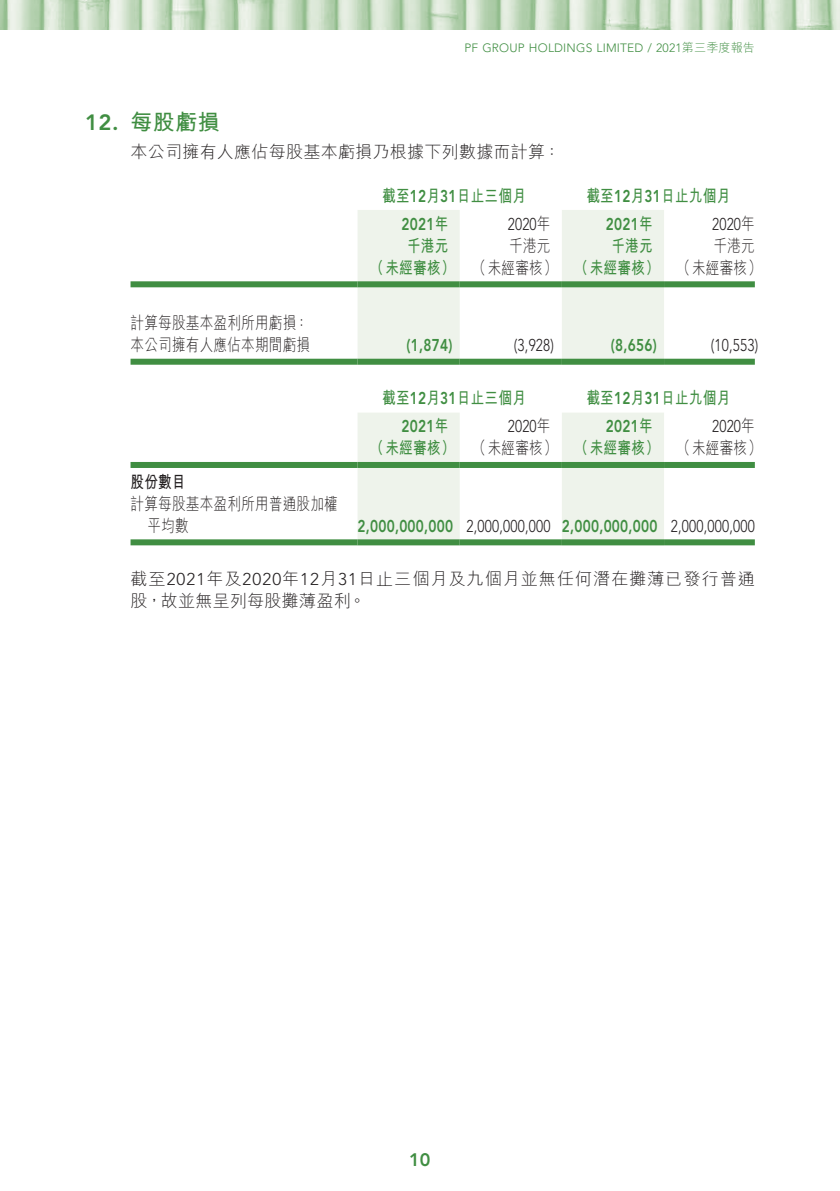
<style>
.page{position:relative;width:840px;height:1191px;background:#fff}
.page>*{position:absolute;margin:0;border:0;box-sizing:border-box;transform-origin:0 0}
.t1{font:700 22px "M Hei HK";color:#408e42}
.t2{font:800 18px "Avenir LT Std";color:#408e42}
.t3{font:800 17px "Avenir LT Std";letter-spacing:.02em;color:#408e42;scale:.8 1}
.t4{font:700 17px "M Hei HK";letter-spacing:.02em;color:#408e42;scale:.8 1}
.t5{font:300 17px/22px "M Hei HK";letter-spacing:.015em;color:#231f20;scale:.8 1}
.t6{font:300 17px/22px "M Hei HK";letter-spacing:.065em;color:#231f20}
.t7{font:300 17px "Avenir LT Std";letter-spacing:.015em;color:#231f20;scale:.8 1}
.t8{font:300 17px "M Hei HK";letter-spacing:.015em;color:#231f20}
.t9{font:700 17px "M Hei HK";color:#231f20;scale:.8 1}
.t10{font:300 12px "Avenir LT Std";letter-spacing:.015em;color:#408e42}
.s1{font-family:"M Hei HK"}
.s2{font-family:"Avenir LT Std";font-weight:800}
.s3{font-family:"M Hei HK";font-weight:700}
.s4{font-weight:700;color:#408e42}
.s5{font-weight:300;color:#231f20}
.s6{font-family:"Avenir LT Std"}
</style>
<div class="page">
<img style="left:0;top:0;width:839px;height:29px">
<svg style="left:357px;top:210px;width:306px;height:149px;fill:#eef3eb"></svg>
<div style="left:130px;top:281px;width:227px;height:6px;background:#408e42"></div>
<div style="left:357px;top:281px;width:102px;height:6px;background:#408e42"></div>
<div style="left:459px;top:281px;width:102px;height:6px;background:#408e42"></div>
<div style="left:561px;top:281px;width:102px;height:6px;background:#408e42"></div>
<div style="left:663px;top:281px;width:91px;height:6px;background:#408e42"></div>
<div style="left:130px;top:359px;width:227px;height:6px;background:#408e42"></div>
<div style="left:357px;top:359px;width:102px;height:6px;background:#408e42"></div>
<div style="left:459px;top:359px;width:102px;height:6px;background:#408e42"></div>
<div style="left:561px;top:359px;width:102px;height:6px;background:#408e42"></div>
<div style="left:663px;top:359px;width:91px;height:6px;background:#408e42"></div>
<svg style="left:357px;top:413px;width:306px;height:126px;fill:#eef3eb"></svg>
<div style="left:130px;top:462px;width:227px;height:6px;background:#408e42"></div>
<div style="left:357px;top:462px;width:102px;height:6px;background:#408e42"></div>
<div style="left:459px;top:462px;width:102px;height:6px;background:#408e42"></div>
<div style="left:561px;top:462px;width:102px;height:6px;background:#408e42"></div>
<div style="left:663px;top:462px;width:91px;height:6px;background:#408e42"></div>
<div style="left:130px;top:539px;width:227px;height:6px;background:#408e42"></div>
<div style="left:357px;top:539px;width:102px;height:6px;background:#408e42"></div>
<div style="left:459px;top:539px;width:102px;height:6px;background:#408e42"></div>
<div style="left:561px;top:539px;width:102px;height:6px;background:#408e42"></div>
<div style="left:663px;top:539px;width:91px;height:6px;background:#408e42"></div>
<p class="t10" style="left:464px;top:40px;width:292px">PF GROUP HOLDINGS LIMITED / 2021<span class="s1">第三季度報告</span></p>
<p class="t1" style="left:85px;top:106px;width:136px"><span class="s2">12.</span> 每股虧損</p>
<p class="t8" style="left:130px;top:140px;width:431px">本公司擁有人應佔每股基本虧損乃根據下列數據而計算：</p>
<p class="t4" style="left:382px;top:183px;width:181px">截至<span class="s2">12</span>月<span class="s2">31</span>日止三個月</p>
<p class="t4" style="left:586px;top:183px;width:181px">截至<span class="s2">12</span>月<span class="s2">31</span>日止九個月</p>
<p class="t3" style="left:401px;top:214px;width:60px">2021<span class="s3">年</span></p>
<p class="t7" style="left:507px;top:214px;width:55px">2020<span class="s1">年</span></p>
<p class="t3" style="left:605px;top:214px;width:60px">2021<span class="s3">年</span></p>
<p class="t7" style="left:711px;top:214px;width:55px">2020<span class="s1">年</span></p>
<p class="t4" style="left:407px;top:233px;width:53px">千港元</p>
<p class="t5" style="left:509px;top:234px;width:53px">千港元</p>
<p class="t4" style="left:611px;top:233px;width:53px">千港元</p>
<p class="t5" style="left:370px;top:234px;width:490px;text-indent:343px">千港元<span class="s4">（未經審核）</span> （未經審核） <span class="s4">（未經審核）</span> （未經審核）</p>
<p class="t5" style="left:130px;top:311px;width:226px">計算每股基本盈利所用虧損：本公司擁有人應佔本期間虧損</p>
<p class="t3" style="left:406px;top:335px;width:59px">(1,874)</p>
<p class="t7" style="left:513px;top:335px;width:52px">(3,928)</p>
<p class="t3" style="left:610px;top:335px;width:59px">(8,656)</p>
<p class="t7" style="left:710px;top:335px;width:61px">(10,553)</p>
<p class="t4" style="left:382px;top:386px;width:181px">截至<span class="s2">12</span>月<span class="s2">31</span>日止三個月</p>
<p class="t4" style="left:586px;top:386px;width:181px">截至<span class="s2">12</span>月<span class="s2">31</span>日止九個月</p>
<p class="t3" style="left:401px;top:416px;width:60px">2021<span class="s3">年</span></p>
<p class="t7" style="left:507px;top:416px;width:55px">2020<span class="s1">年</span></p>
<p class="t3" style="left:605px;top:416px;width:60px">2021<span class="s3">年</span></p>
<p class="t7" style="left:711px;top:416px;width:55px">2020<span class="s1">年</span></p>
<p class="t4" style="left:370px;top:436px;width:490px">（未經審核） <span class="s5">（未經審核）</span> （未經審核） <span class="s5">（未經審核）</span></p>
<p class="t9" style="left:130px;top:469px;width:70px">股份數目</p>
<p class="t5" style="left:147px;top:492px;width:239px;text-indent:-17px">計算每股基本盈利所用普通股加權平均數</p>
<p class="t3" style="left:357px;top:516px;width:498px">2,000,000,000 <span class="s5">2,000,000,000</span> 2,000,000,000 <span class="s5">2,000,000,000</span></p>
<p class="t6" style="left:130px;top:567px;width:625px">截至<span class="s6">2021</span>年及<span class="s6">2020</span>年<span class="s6">12</span>月<span class="s6">31</span>日止三個月及九個月並無任何潛在攤薄已發行普通股，故並無呈列每股攤薄盈利。</p>
<p class="t2" style="left:409px;top:1149px;width:23px">10</p>
</div>
